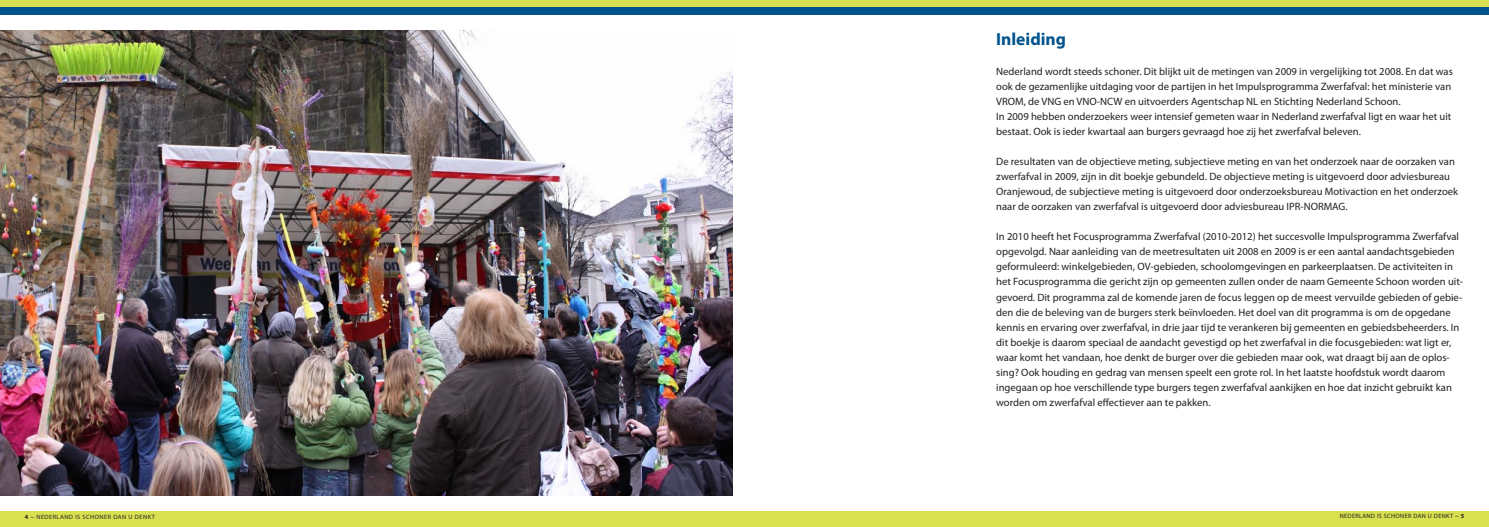
<style>
.page{position:relative;width:1489px;height:527px;background:#fff}
.page>*{position:absolute;margin:0;border:0;box-sizing:border-box;transform-origin:0 0}
.t1{font:700 17.5px "Myriad Pro";color:#00538d}
.t2{font:10.62px/15px "Myriad Pro";color:#231f20}
.t3{font:6.25px "Myriad Pro";letter-spacing:.065em;color:#231f20}
</style>
<div class="page">
<div style="left:0;top:0;width:744px;height:8px;background:#d9e151"></div>
<div style="left:0;top:8px;width:744px;height:7px;background:#00538d"></div>
<div style="left:0;top:510px;width:744px;height:16px;background:#d9e151"></div>
<div style="left:744px;top:0;width:744px;height:8px;background:#d9e151"></div>
<div style="left:744px;top:8px;width:744px;height:7px;background:#00538d"></div>
<div style="left:744px;top:510px;width:744px;height:16px;background:#d9e151"></div>
<img style="left:0;top:30px;width:732px;height:465px">
<h1 class="t1" style="left:996px;top:28px;width:71px">Inleiding</h1>
<p class="t2" style="left:996px;top:64px;width:458px">Nederland wordt steeds schoner. Dit blijkt uit de metingen van 2009 in vergelijking tot 2008. En dat was ook de gezamenlijke uitdaging voor de partijen in het Impulsprogramma Zwerfafval: het ministerie van VROM, de VNG en VNO-NCW en uitvoerders Agentschap NL en Stichting Nederland Schoon.<br>In 2009 hebben onderzoekers weer intensief gemeten waar in Nederland zwerfafval ligt en waar het uit bestaat. Ook is ieder kwartaal aan burgers gevraagd hoe zij het zwerfafval beleven.</p>
<p class="t2" style="left:996px;top:154px;width:463px">De resultaten van de objectieve meting, subjectieve meting en van het onderzoek naar de oorzaken van zwerfafval in 2009, zijn in dit boekje gebundeld. De objectieve meting is uitgevoerd door adviesbureau Oranjewoud, de subjectieve meting is uitgevoerd door onderzoeksbureau Motivaction en het onderzoek naar de oorzaken van zwerfafval is uitgevoerd door adviesbureau IPR-NORMAG.</p>
<p class="t2" style="left:996px;top:229px;width:468px">In 2010 heeft het Focusprogramma Zwerfafval (2010-2012) het succesvolle Impulsprogramma Zwerfafval opgevolgd. Naar aanleiding van de meetresultaten uit 2008 en 2009 is er een aantal aandachtsgebieden geformuleerd: winkelgebieden, OV-gebieden, schoolomgevingen en parkeerplaatsen. De activiteiten in het Focusprogramma die gericht zijn op gemeenten zullen onder de naam Gemeente Schoon worden uit&shy;gevoerd. Dit programma zal de komende jaren de focus leggen op de meest vervuilde gebieden of gebie&shy;den die de beleving van de burgers sterk beïnvloeden. Het doel van dit programma is om de opgedane kennis en ervaring over zwerfafval, in drie jaar tijd te verankeren bij gemeenten en gebiedsbeheerders. In dit boekje is daarom speciaal de aandacht gevestigd op het zwerfafval in die focusgebieden: wat ligt er, waar komt het vandaan, hoe denkt de burger over die gebieden maar ook, wat draagt bij aan de oplos&shy;sing? Ook houding en gedrag van mensen speelt een grote rol. In het laatste hoofdstuk wordt daarom ingegaan op hoe verschillende type burgers tegen zwerfafval aankijken en hoe dat inzicht gebruikt kan worden om zwerfafval effectiever aan te pakken.</p>
<p class="t3" style="left:30px;top:512px;width:126px">~ NEDERLAND IS SCHONER DAN U DENKT</p>
<p class="t3" style="left:1339px;top:511px;width:121px">NEDERLAND IS SCHONER DAN U DENKT ~</p>
</div>
